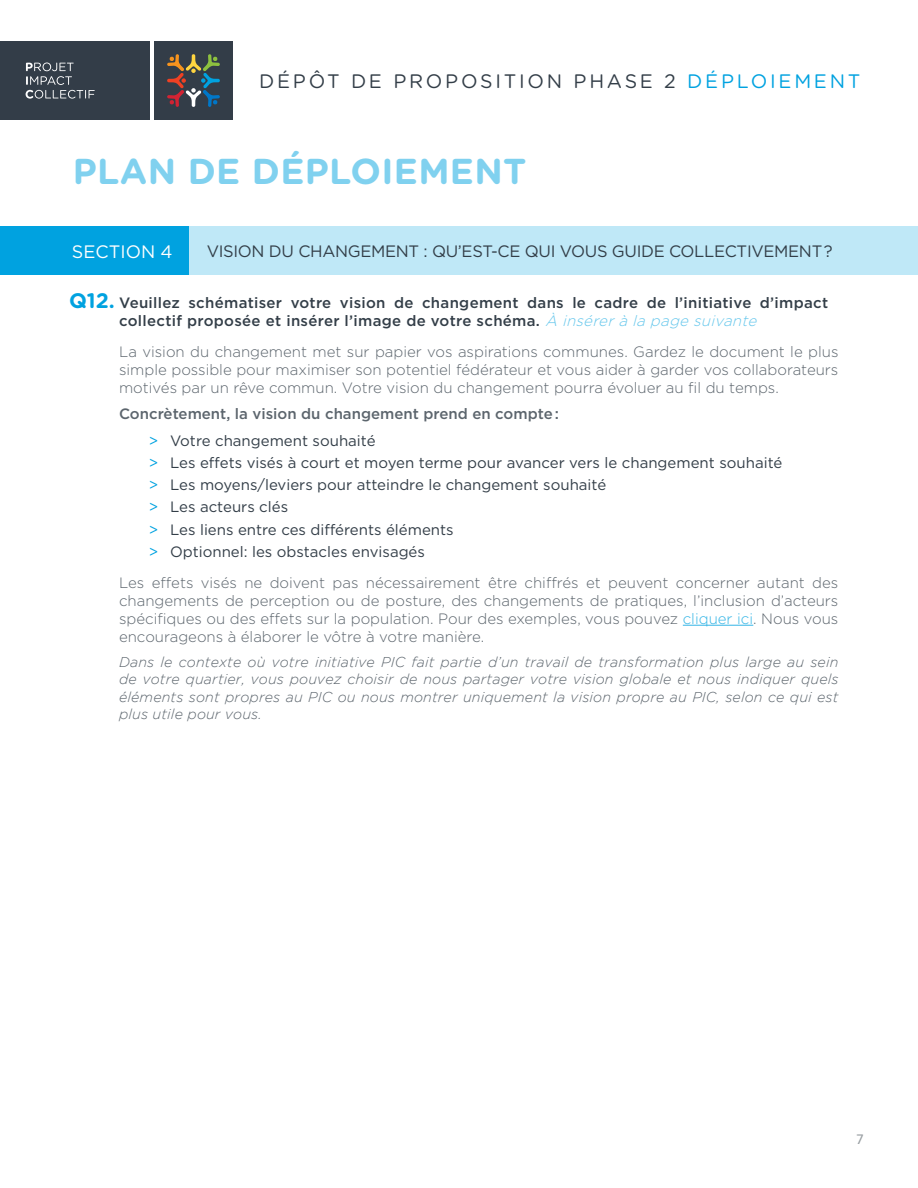
<style>
.page{position:relative;width:918px;height:1188px;background:#fff}
.page>*{position:absolute;margin:0;border:0;box-sizing:border-box;transform-origin:0 0}
.t1{font:700 36px "Gotham Rounded";letter-spacing:.01em;color:#80d1ef}
.t2{font:19.5px "Gotham Rounded";letter-spacing:.14em;color:#333e48}
.t3{font:18px "Gotham";color:#fff}
.t4{font:16.5px "Gotham";letter-spacing:-.02em;color:#333e48}
.t5{font:300 15px/18px "Gotham";color:#5c656d;text-align:justify}
.t6{font:15px/22.2px "Gotham";color:#333e48}
.t7{font:500 15px/18px "Gotham";letter-spacing:.02em;color:#333e48}
.t8{font:500 15px/26.5px "Gotham";color:#5c656d}
.t9{font:italic 300 14.25px/17.1px "Gotham";letter-spacing:.01em;color:#5c656d;text-align:justify}
.t10{font:500 13.5px "Avenir LT Std";color:#999fa3}
.s1{color:#00a2e0}
.s2{font-family:"Gotham Rounded";font-weight:700;font-size:21px;color:#00a2e0}
.s3{font-weight:300;font-style:italic;color:#66c7ec}
.s4{font-weight:400;color:#00a2e0}
.s5{font-weight:400;color:#333e48}
.s6{color:#33b5e6}
</style>
<div class="page">
<div style="left:154px;top:41px;width:79px;height:79px;background:#333d48"></div>
<svg style="left:167px;top:54px;width:53px;height:53px"></svg>
<div style="left:0;top:41px;width:149px;height:79px;background:#333d48"></div>
<svg style="left:26px;top:63px;width:69px;height:36px"></svg>
<div style="left:0;top:226px;width:190px;height:49px;background:#00a2e0"></div>
<div style="left:190px;top:226px;width:728px;height:49px;background:#bfe8f7"></div>
<hr style="left:683px;top:625px;width:70px;height:1px;background:#33b5e6">
<h2 class="t2" style="left:259px;top:68px;width:603px">DÉPÔT DE PROPOSITION PHASE 2 <span class="s1">DÉPLOIEMENT</span></h2>
<h1 class="t1" style="left:73px;top:145px;width:455px">PLAN DE DÉPLOIEMENT</h1>
<p class="t3" style="left:72px;top:240px;width:102px">SECTION 4</p>
<p class="t4" style="left:207px;top:241px;width:628px">VISION DU CHANGEMENT : QU’EST-CE QUI VOUS GUIDE COLLECTIVEMENT ?</p>
<p class="t7" style="left:119px;top:293px;width:711px;text-indent:-50px"><span class="s2">Q12.</span> Veuillez schématiser votre vision de changement dans le cadre de l’initiative d’impact collectif proposée et insérer l’image de votre schéma. <span class="s3">À insérerà la page suivante</span></p>
<p class="t5" style="left:119px;top:342px;width:721px">La vision du changement met sur papier vos aspirations communes. Gardez le document le plus simple possible pour maximiser son potentiel fédérateur et vous aider à garder vos collaborateurs motivés par un rêve commun. Votre vision du changement pourra évoluer au fil du temps.</p>
<p class="t8" style="left:149px;top:400px;width:412px;text-indent:-30px">Concrètement, la vision du changement prend en compte : <span class="s4">&gt;</span> <span class="s5">Votre changement souhaité</span></p>
<p class="t6" style="left:149px;top:451px;width:635px"><span class="s1">&gt;</span> Les effets visés à court et moyen terme pour avancer vers le changement souhaité <span class="s1">&gt;</span> Les moyens/leviers pour atteindre le changement souhaité<br><span class="s1">&gt;</span> Les acteurs clés<br><span class="s1">&gt;</span> Les liens entre ces différents éléments<br><span class="s1">&gt;</span> Optionnel: les obstacles envisagés</p>
<p class="t5" style="left:119px;top:573px;width:721px">Les effets visés ne doivent pas nécessairement être chiffrés et peuvent concerner autant des changements de perception ou de posture, des changements de pratiques, l’inclusion d’acteurs spécifiques ou des effets sur la population. Pour des exemples, vous pouvez <span class="s6">cliquer ici</span>. Nous vous encourageons à élaborer le vôtre à votre manière.</p>
<p class="t9" style="left:119px;top:654px;width:721px">Dans le contexte où votre initiative PIC fait partie d’un travail de transformation plus large au sein de votre quartier, vous pouvez choisir de nous partager votre vision globale et nous indiquer quels éléments sont propres au PIC ou nous montrer uniquement la vision propre au PIC, selon ce qui est plus utile pour vous.</p>
<p class="t10" style="left:856px;top:1132px;width:9px">7</p>
</div>
